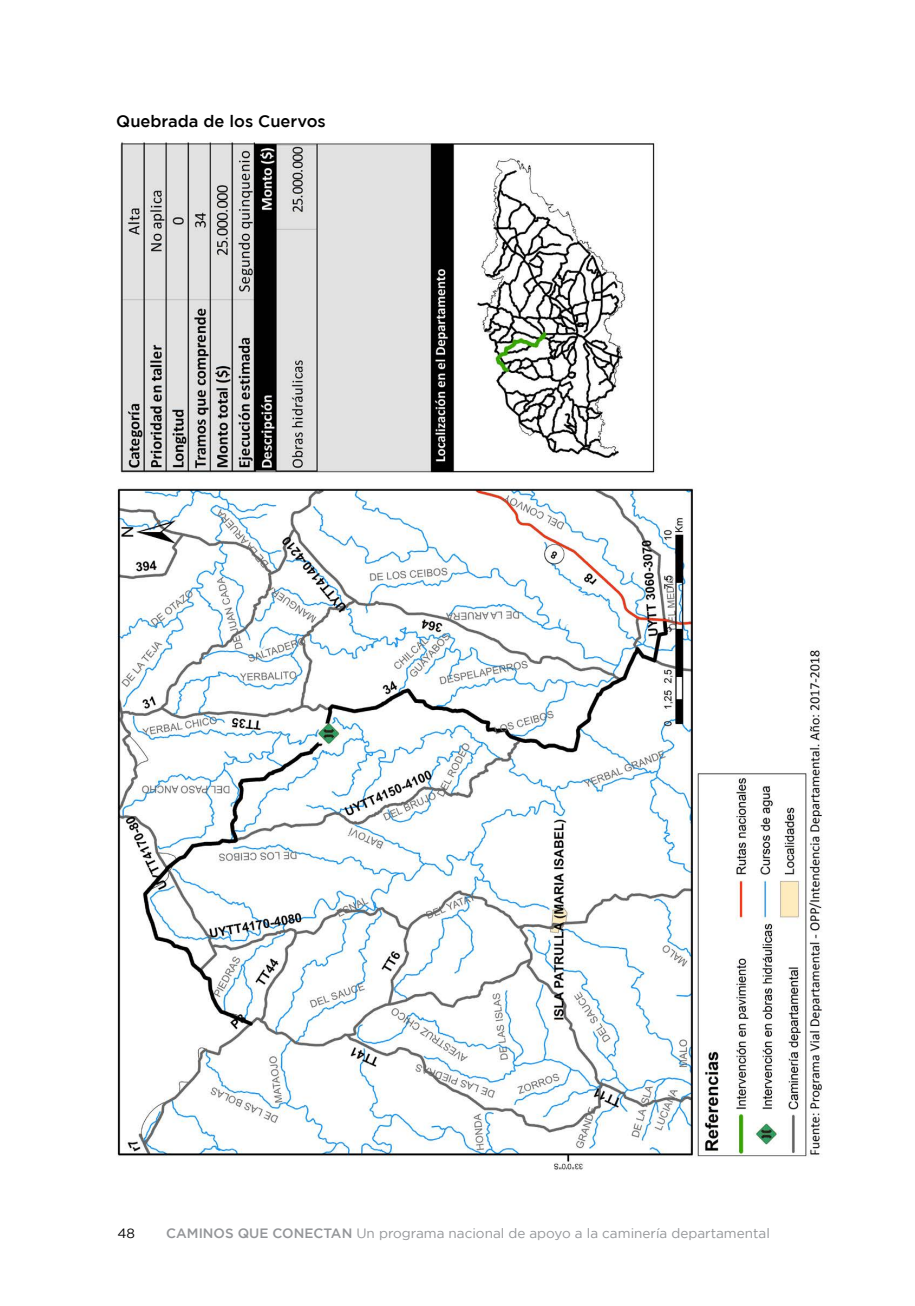
<style>
.page{position:relative;width:915px;height:1306px;background:#fff}
.page>*{position:absolute;margin:0;border:0;box-sizing:border-box;transform-origin:0 0}
.t1{font:500 16.5px "Gotham";color:#000}
.t2{font:13.5px "Gotham";color:#939598}
.t3{font:13.5px "Gotham";color:#000}
.s1{font-weight:500}
</style>
<div class="page">
<img style="left:117px;top:141px;width:705px;height:1029px">
<p class="t1" style="left:116px;top:112px;width:211px">Quebrada de los Cuervos</p>
<p class="t3" style="left:117px;top:1226px;width:19px">48</p>
<p class="t2" style="left:166px;top:1226px;width:605px"><span class="s1">CAMINOS QUE CONECTAN</span> Un programa nacional de apoyo a la caminería departamental</p>
</div>
